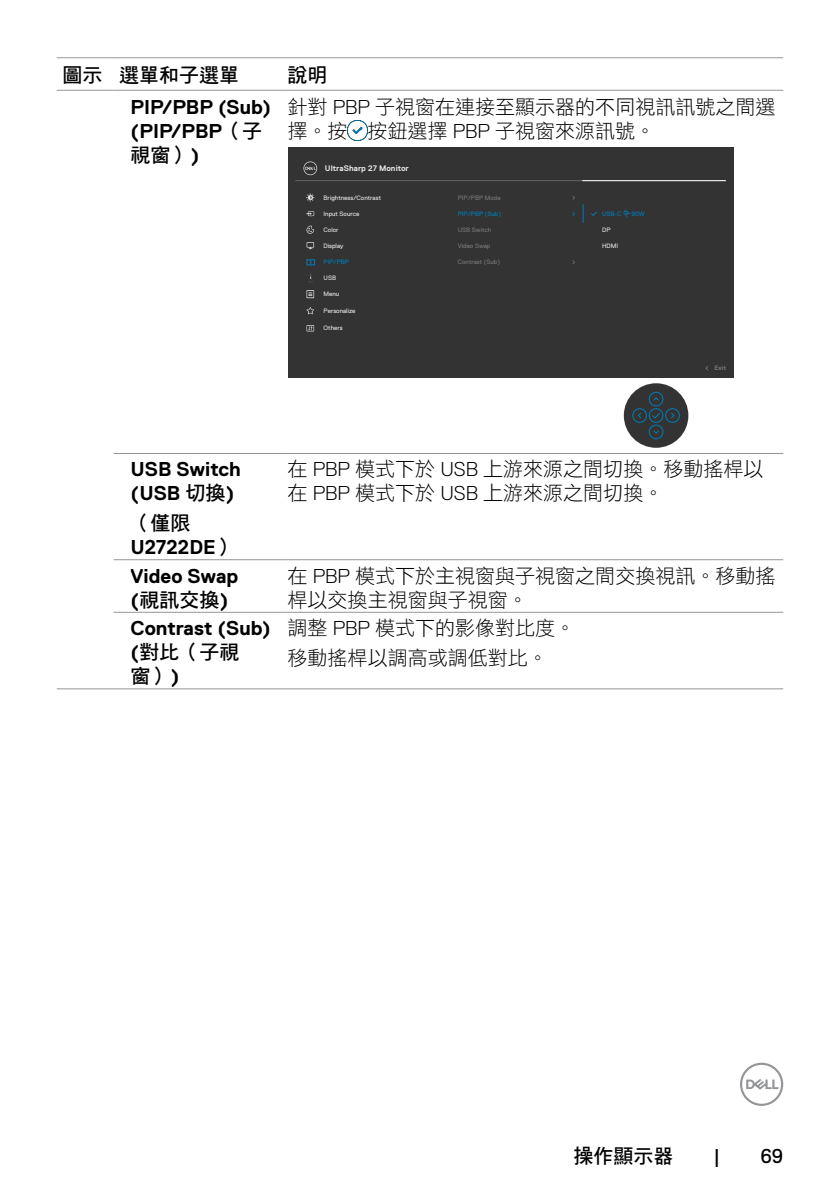
<style>
.page{position:relative;width:840px;height:1191px;background:#fff}
.page>*{position:absolute;margin:0;border:0;box-sizing:border-box;transform-origin:0 0}
.t1{font:20px/24px "DF Hei Std W3";color:#000}
.t2{font:700 20px/24px "Dell Replica";color:#000}
.t3{font:20px/24px "DF Hei Std W7";color:#000}
.t4{font:20px "Dell Replica";color:#000}
.t5{font:700 8px "Dell Replica";color:#e4e4e4}
.t6{font:6.4px "Dell Replica";color:#e4e4e4}
.t7{font:6.4px "Dell Replica";color:#777}
.t8{font:6.4px "Dell Replica";color:#007db8}
.t9{font:700 6.4px "Dell Replica";color:#777}
.t10{font:6.4px "Dell Replica";color:#e3e3e3}
.s1{font-family:"DF Hei Std W7";font-weight:400}
.s2{font-family:"Dell Replica";font-weight:700}
.s3{font-family:"Dell Replica";font-weight:300}
</style>
<div class="page">
<svg style="left:740px;top:1062px;width:42px;height:44px"></svg>
<hr style="left:113px;top:453px;width:169px;height:1px;background:#939598">
<hr style="left:282px;top:453px;width:500px;height:1px;background:#939598">
<hr style="left:113px;top:559px;width:169px;height:1px;background:#939598">
<hr style="left:282px;top:559px;width:500px;height:1px;background:#939598">
<hr style="left:113px;top:612px;width:169px;height:1px;background:#939598">
<hr style="left:282px;top:612px;width:500px;height:1px;background:#939598">
<hr style="left:57px;top:688px;width:56px;height:1px;background:#939598">
<hr style="left:113px;top:688px;width:169px;height:1px;background:#939598">
<hr style="left:282px;top:688px;width:500px;height:1px;background:#939598">
<hr style="left:57px;top:57px;width:56px;height:1px;background:#939598">
<hr style="left:113px;top:57px;width:169px;height:1px;background:#939598">
<hr style="left:282px;top:57px;width:500px;height:1px;background:#939598">
<hr style="left:57px;top:90px;width:56px;height:1px;background:#939598">
<hr style="left:113px;top:90px;width:169px;height:1px;background:#939598">
<hr style="left:282px;top:90px;width:500px;height:1px;background:#939598">
<img style="left:347px;top:121px;width:20px;height:20px">
<div style="left:287px;top:147px;width:446px;height:231px;background:#333"></div>
<div style="left:623px;top:383px;width:65px;height:65px;background:#333;border-radius:50%"></div>
<div style="left:648px;top:408px;width:15px;height:15px;border:1px solid #007db8;border-radius:50%"></div>
<div style="left:648px;top:425px;width:15px;height:14px;border:1px solid #007db8;border-radius:50%"></div>
<div style="left:648px;top:392px;width:15px;height:14px;border:1px solid #007db8;border-radius:50%"></div>
<div style="left:632px;top:408px;width:14px;height:15px;border:1px solid #007db8;border-radius:50%"></div>
<div style="left:665px;top:408px;width:14px;height:15px;border:1px solid #007db8;border-radius:50%"></div>
<svg style="left:653px;top:430px;width:6px;height:4px"></svg>
<svg style="left:653px;top:397px;width:6px;height:4px"></svg>
<svg style="left:671px;top:412px;width:3px;height:7px"></svg>
<svg style="left:637px;top:412px;width:4px;height:7px"></svg>
<svg style="left:650px;top:412px;width:10px;height:7px"></svg>
<hr style="left:295px;top:180px;width:430px;height:1px;background:#666">
<hr style="left:582px;top:180px;width:143px;height:1px;background:#fff">
<svg style="left:591px;top:211px;width:6px;height:5px"></svg>
<svg style="left:582px;top:204px;width:1px;height:19px"></svg>
<svg style="left:303px;top:161px;width:14px;height:14px"></svg>
<svg style="left:623px;top:210px;width:6px;height:7px"></svg>
<svg style="left:306px;top:259px;width:9px;height:6px"></svg>
<svg style="left:306px;top:307px;width:8px;height:7px"></svg>
<svg style="left:306px;top:325px;width:8px;height:6px"></svg>
<svg style="left:307px;top:326px;width:6px;height:5px"></svg>
<svg style="left:306px;top:290px;width:8px;height:8px"></svg>
<svg style="left:307px;top:291px;width:6px;height:6px"></svg>
<svg style="left:306px;top:211px;width:8px;height:5px"></svg>
<svg style="left:306px;top:242px;width:8px;height:6px"></svg>
<svg style="left:307px;top:243px;width:6px;height:6px"></svg>
<svg style="left:306px;top:225px;width:8px;height:9px"></svg>
<svg style="left:306px;top:193px;width:8px;height:8px"></svg>
<svg style="left:309px;top:273px;width:4px;height:10px"></svg>
<p class="t3" style="left:62px;top:62px;width:178px">圖示 選單和子選單</p>
<p class="t3" style="left:287px;top:62px;width:41px">說明</p>
<p class="t2" style="left:130px;top:95px;width:142px">PIP/PBP (Sub) (PIP/PBP<span class="s1">（子</span></p>
<p class="t3" style="left:130px;top:142px;width:70px">視窗）<span class="s2">)</span></p>
<p class="t1" style="left:287px;top:94px;width:489px">針對 <span class="s3">PBP</span> 子視窗在連接至顯示器的不同視訊訊號之間選擇。按 按鈕選擇 <span class="s3">PBP</span> 子視窗來源訊號。</p>
<p class="t5" style="left:325px;top:164px;width:85px">UltraSharp 27 Monitor</p>
<p class="t6" style="left:323px;top:194px;width:59px">Brightness/Contrast</p>
<p class="t6" style="left:323px;top:210px;width:37px">Input Source</p>
<p class="t6" style="left:323px;top:242px;width:21px">Display</p>
<p class="t6" style="left:323px;top:226px;width:16px">Color</p>
<p class="t8" style="left:323px;top:258px;width:27px">PIP/PBP</p>
<p class="t6" style="left:323px;top:274px;width:14px">USB</p>
<p class="t10" style="left:323px;top:290px;width:17px">Menu</p>
<p class="t6" style="left:323px;top:307px;width:33px">Personalize</p>
<p class="t6" style="left:323px;top:324px;width:21px">Others</p>
<p class="t7" style="left:457px;top:194px;width:44px">PIP/PBP Mode</p>
<p class="t7" style="left:457px;top:226px;width:35px">USB Switch</p>
<p class="t7" style="left:457px;top:242px;width:34px">Video Swap</p>
<p class="t7" style="left:457px;top:258px;width:44px">Contrast (Sub)</p>
<p class="t8" style="left:457px;top:210px;width:45px">PIP/PBP (Sub)</p>
<p class="t8" style="left:601px;top:210px;width:21px">USB-C</p>
<p class="t8" style="left:631px;top:210px;width:15px">90W</p>
<p class="t6" style="left:601px;top:226px;width:10px">DP</p>
<p class="t6" style="left:601px;top:242px;width:18px">HDMI</p>
<p class="t9" style="left:714px;top:364px;width:13px">Exit</p>
<p class="t2" style="left:130px;top:457px;width:112px">USB Switch (USB <span class="s1">切換</span>)</p>
<p class="t3" style="left:130px;top:510px;width:61px">（僅限</p>
<p class="t2" style="left:130px;top:535px;width:107px">U2722DE<span class="s1">）</span></p>
<p class="t2" style="left:130px;top:564px;width:109px">Video Swap</p>
<p class="t3" style="left:130px;top:587px;width:99px"><span class="s2">(</span>視訊交換<span class="s2">)</span></p>
<p class="t2" style="left:130px;top:616px;width:142px">Contrast (Sub)</p>
<p class="t3" style="left:130px;top:639px;width:110px"><span class="s2">(</span>對比（子視窗）<span class="s2">)</span></p>
<p class="t1" style="left:287px;top:457px;width:477px">在 <span class="s3">PBP</span> 模式下於 <span class="s3">USB</span> 上游來源之間切換。移動搖桿以在 <span class="s3">PBP</span> 模式下於 <span class="s3">USB</span> 上游來源之間切換。</p>
<p class="t1" style="left:287px;top:563px;width:489px">在 <span class="s3">PBP</span> 模式下於主視窗與子視窗之間交換視訊。移動搖桿以交換主視窗與子視窗。</p>
<p class="t1" style="left:287px;top:613px;width:289px;line-height:29.6px">調整 <span class="s3">PBP</span> 模式下的影像對比度。移動搖桿以調高或調低對比。</p>
<p class="t3" style="left:573px;top:1143px;width:101px">操作顯示器</p>
<p class="t4" style="left:713px;top:1144px;width:8px">|</p>
<p class="t4" style="left:760px;top:1144px;width:24px">69</p>
</div>
